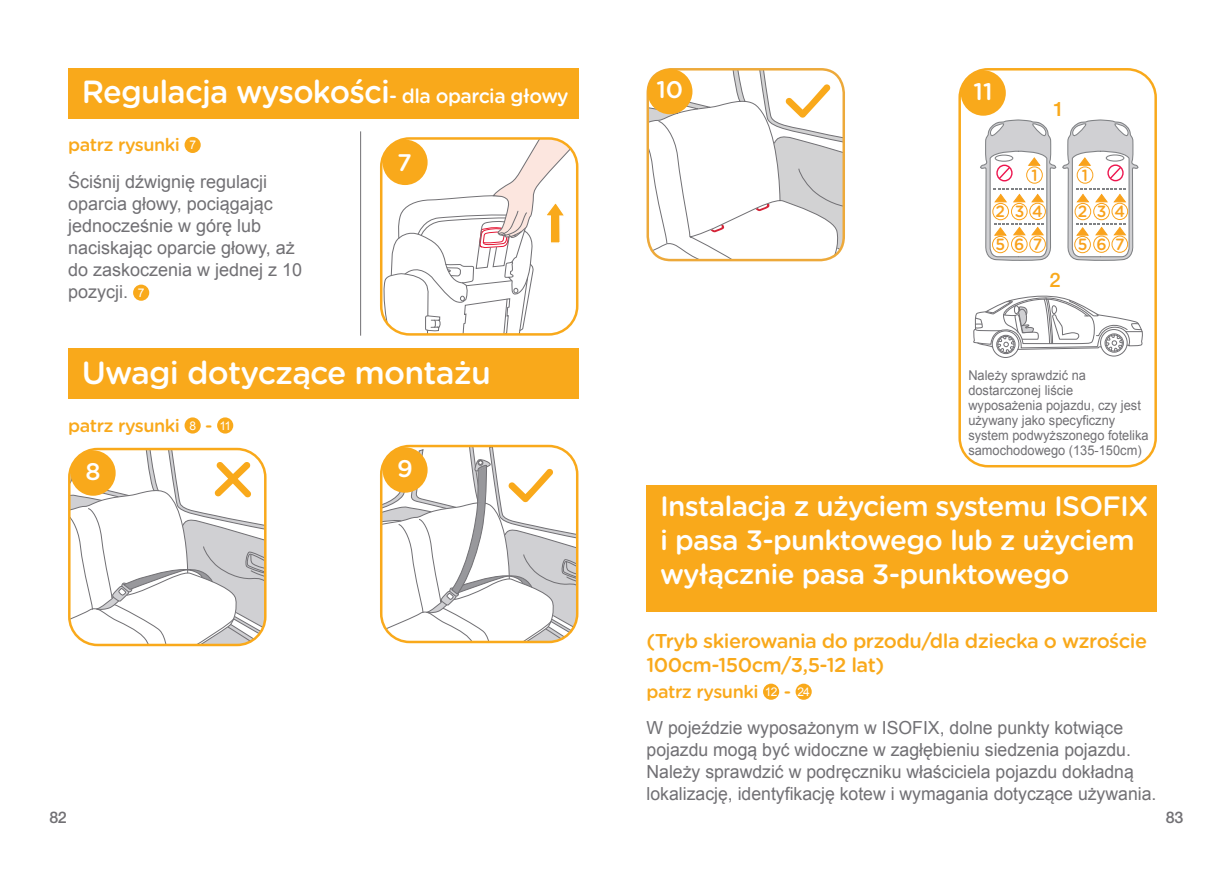
<style>
.page{position:relative;width:1225px;height:876px;background:#fff}
.page>*{position:absolute;margin:0;border:0;box-sizing:border-box;transform-origin:0 0}
.t1{font:500 32px "Gotham Rounded";letter-spacing:-.025em;color:#fff}
.t2{font:500 28px/34px "Gotham Rounded";letter-spacing:-.025em;color:#fff}
.t3{font:500 24px "Gotham Rounded";color:#fff}
.t4{font:500 20px/24px "Gotham Rounded";letter-spacing:-.025em;color:#f9a91b}
.t5{font:500 20px "Helvetica Neue LT Std";color:#f9a91b}
.t6{font:18px/22px "Arial";color:#717074}
.t7{font:500 18px "Gotham Rounded";letter-spacing:-.025em;color:#f9a91b}
.t8{font:500 16.2px/33.2px "Gotham Rounded";letter-spacing:.555em;color:#f9a21c;scale:.96 1}
.t9{font:500 16px "Helvetica Neue LT Std";color:#717074}
.t10{font:13.6px/15px "Arial";color:#717074;scale:.95 1}
.s1{font-size:20px}
.s2{font-family:"Arial";font-weight:400;font-size:12px;color:#fff}
.s3{font-size:12px;color:#fff}
</style>
<div class="page">
<svg style="left:381px;top:138px;width:196px;height:196px"></svg>
<div style="left:382px;top:140px;width:45px;height:45px;background:#f9a91b;border-radius:50%"></div>
<div style="left:68px;top:68px;width:510px;height:51px;background:#f9a91b"></div>
<div style="left:185px;top:417px;width:16px;height:17px;background:#f9a91b;border-radius:50%"></div>
<div style="left:217px;top:417px;width:16px;height:17px;background:#f9a91b;border-radius:50%"></div>
<svg style="left:69px;top:449px;width:196px;height:196px"></svg>
<div style="left:71px;top:450px;width:45px;height:46px;background:#f9a91b;border-radius:50%"></div>
<svg style="left:381px;top:446px;width:196px;height:196px"></svg>
<div style="left:382px;top:447px;width:45px;height:46px;background:#f9a91b;border-radius:50%"></div>
<div style="left:646px;top:68px;width:199px;height:193px;border:2px solid #eda93a;border-radius:23px"></div>
<svg style="left:648px;top:69px;width:195px;height:191px"></svg>
<div style="left:647px;top:69px;width:45px;height:45px;background:#f9a91b;border-radius:50%"></div>
<div style="left:68px;top:349px;width:510px;height:50px;background:#f9a91b"></div>
<div style="left:958px;top:68px;width:199px;height:399px;border:2px solid #f9a91b;border-radius:28px"></div>
<div style="left:992px;top:330px;width:27px;height:28px;border:1px solid #717074;border-radius:50%"></div>
<div style="left:996px;top:335px;width:19px;height:19px;border:1px solid #717074;border-radius:50%"></div>
<div style="left:1100px;top:329px;width:27px;height:27px;border:1px solid #717074;border-radius:50%"></div>
<svg style="left:973px;top:295px;width:170px;height:58px"></svg>
<svg style="left:980px;top:119px;width:159px;height:142px"></svg>
<div style="left:960px;top:70px;width:45px;height:46px;background:#f9a91b;border-radius:50%"></div>
<hr style="left:360px;top:131px;width:1px;height:205px;background:#717074">
<div style="left:646px;top:485px;width:511px;height:126px;background:#f9a91b"></div>
<div style="left:763px;top:684px;width:16px;height:16px;background:#f9a91b;border-radius:50%"></div>
<div style="left:795px;top:684px;width:16px;height:16px;background:#f9a91b;border-radius:50%"></div>
<div style="left:185px;top:137px;width:16px;height:16px;background:#f9a91b;border-radius:50%"></div>
<div style="left:133px;top:285px;width:16px;height:16px;background:#f9a91b;border-radius:50%"></div>
<h1 class="t1" style="left:82px;top:69px;width:488px">Regulacja wysokości<span class="s1">- dla oparcia głowy</span></h1>
<p class="t7" style="left:68px;top:132px;width:129px">patrz rysunki <span class="s2">7</span></p>
<p class="t6" style="left:68px;top:171px;width:236px">Ściśnij dźwignię regulacji oparcia głowy, pociągając jednocześnie w górę lub naciskając oparcie głowy, aż do zaskoczenia w jednej z 10 pozycji. <span class="s3">7</span></p>
<h3 class="t3" style="left:397px;top:145px;width:16px">7</h3>
<h1 class="t1" style="left:82px;top:349px;width:411px">Uwagi dotyczące montażu</h1>
<p class="t7" style="left:68px;top:412px;width:164px">patrz rysunki <span class="s2">8</span> - <span class="s2">11</span></p>
<h3 class="t3" style="left:85px;top:454px;width:17px">8</h3>
<h3 class="t3" style="left:397px;top:451px;width:17px">9</h3>
<h3 class="t3" style="left:656px;top:72px;width:28px">10</h3>
<h3 class="t3" style="left:973px;top:74px;width:21px">11</h3>
<p class="t5" style="left:1053px;top:97px;width:13px">1</p>
<p class="t8" style="left:1031px;top:158px;width:8px">1</p>
<p class="t8" style="left:995px;top:194px;width:51px">234<br>567</p>
<p class="t5" style="left:1049px;top:268px;width:13px">2</p>
<p class="t8" style="left:1082px;top:158px;width:8px">1</p>
<p class="t8" style="left:1077px;top:194px;width:51px">234<br>567</p>
<p class="t10" style="left:968px;top:367px;width:191px">Należy sprawdzić na dostarczonej liście wyposażenia pojazdu, czy jest używany jako specyficzny system podwyższonego fotelika samochodowego (135-150cm)</p>
<h2 class="t2" style="left:660px;top:488px;width:490px">Instalacja z użyciem systemu ISOFIX i pasa 3-punktowego lub z użyciem wyłącznie pasa 3-punktowego</h2>
<p class="t4" style="left:646px;top:628px;width:502px">(Tryb skierowania do przodu/dla dziecka o wzroście<br>100cm-150cm/3,5-12 lat)</p>
<p class="t7" style="left:646px;top:679px;width:165px">patrz rysunki <span class="s2">12</span> - <span class="s2">24</span></p>
<p class="t6" style="left:646px;top:717px;width:511px">W pojeździe wyposażonym w ISOFIX, dolne punkty kotwiące pojazdu mogą być widoczne w zagłębieniu siedzenia pojazdu.<br>Należy sprawdzić w podręczniku właściciela pojazdu dokładną lokalizację, identyfikację kotew i wymagania dotyczące używania.</p>
<p class="t9" style="left:49px;top:808px;width:19px">82</p>
<p class="t9" style="left:1165px;top:808px;width:19px">83</p>
</div>
